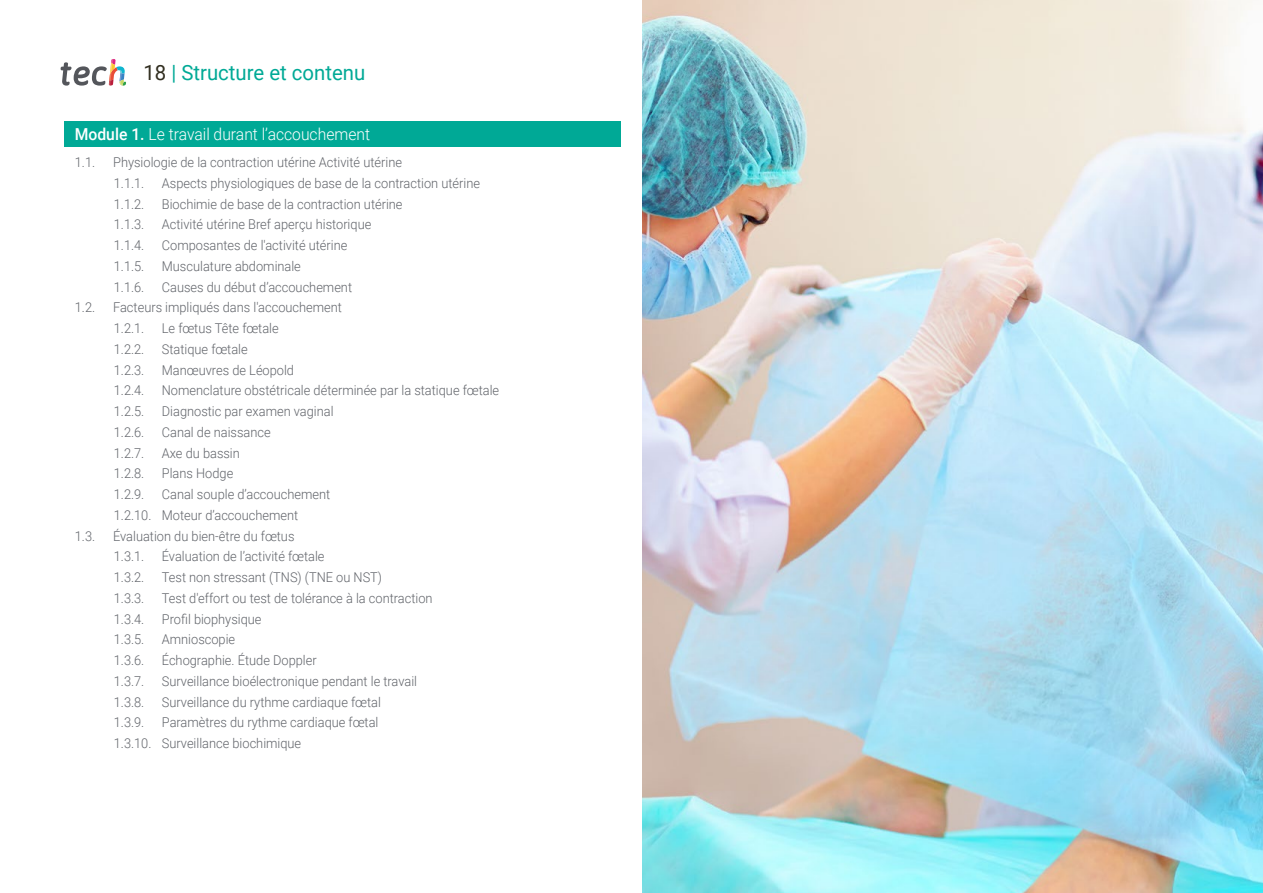
<style>
.page{position:relative;width:1263px;height:893px;background:#fff}
.page>*{position:absolute;margin:0;border:0;box-sizing:border-box;transform-origin:0 0}
.t1{font:21px "Roboto";color:#00a996}
.t2{font:300 16.5px "Roboto";color:#fff;scale:.95 1}
.t3{font:300 13.5px/20.7px "Roboto";color:#61646a;scale:.95 1}
.s1{color:#312e20}
.s2{font-weight:500}
</style>
<div class="page">
<div style="left:64px;top:121px;width:557px;height:25px;background:#00a996"></div>
<img style="left:642px;top:0;width:621px;height:893px">
<svg style="left:61px;top:59px;width:65px;height:27px"></svg>
<h1 class="t1" style="left:144px;top:57px;width:223px"><span class="s1">18</span> | Structure et contenu</h1>
<p class="t2" style="left:75px;top:123px;width:312px"><span class="s2">Module 1.</span> Le travail durant l’accouchement</p>
<p class="t3" style="left:75px;top:151px;width:23px">1.1.</p>
<p class="t3" style="left:113px;top:151px;width:306px">Physiologie de la contraction utérine Activité utérine<br>1.1.1.</p>
<p class="t3" style="left:162px;top:172px;width:336px">Aspects physiologiques de base de la contraction utérine</p>
<p class="t3" style="left:114px;top:193px;width:34px">1.1.2.</p>
<p class="t3" style="left:162px;top:193px;width:255px">Biochimie de base de la contraction utérine</p>
<p class="t3" style="left:114px;top:214px;width:34px">1.1.3.</p>
<p class="t3" style="left:162px;top:214px;width:222px">Activité utérine Bref aperçu historique</p>
<p class="t3" style="left:114px;top:234px;width:34px">1.1.4.</p>
<p class="t3" style="left:162px;top:234px;width:197px">Composantes de l'activité utérine</p>
<p class="t3" style="left:114px;top:255px;width:34px">1.1.5.</p>
<p class="t3" style="left:162px;top:255px;width:148px">Musculature abdominale</p>
<p class="t3" style="left:114px;top:276px;width:34px">1.1.6.</p>
<p class="t3" style="left:162px;top:276px;width:202px">Causes du début d’accouchement</p>
<p class="t3" style="left:75px;top:297px;width:23px">1.2.</p>
<p class="t3" style="left:113px;top:297px;width:242px">Facteurs impliqués dans l'accouchement<br>1.2.1.</p>
<p class="t3" style="left:162px;top:317px;width:125px">Le fœtus Tête fœtale</p>
<p class="t3" style="left:114px;top:338px;width:34px">1.2.2.</p>
<p class="t3" style="left:162px;top:338px;width:92px">Statique fœtale</p>
<p class="t3" style="left:114px;top:359px;width:34px">1.2.3.</p>
<p class="t3" style="left:162px;top:359px;width:141px">Manœuvres de Léopold</p>
<p class="t3" style="left:114px;top:380px;width:34px">1.2.4.</p>
<p class="t3" style="left:162px;top:380px;width:357px">Nomenclature obstétricale déterminée par la statique fœtale</p>
<p class="t3" style="left:114px;top:400px;width:34px">1.2.5.</p>
<p class="t3" style="left:162px;top:400px;width:182px">Diagnostic par examen vaginal</p>
<p class="t3" style="left:114px;top:421px;width:34px">1.2.6.</p>
<p class="t3" style="left:162px;top:421px;width:116px">Canal de naissance</p>
<p class="t3" style="left:114px;top:442px;width:34px">1.2.7.</p>
<p class="t3" style="left:162px;top:442px;width:84px">Axe du bassin</p>
<p class="t3" style="left:114px;top:463px;width:34px">1.2.8.</p>
<p class="t3" style="left:162px;top:463px;width:77px">Plans Hodge</p>
<p class="t3" style="left:114px;top:483px;width:34px">1.2.9.</p>
<p class="t3" style="left:114px;top:483px;width:229px;text-indent:48px">Canal souple d’accouchement<br>1.2.10. Moteur d’accouchement</p>
<p class="t3" style="left:75px;top:525px;width:23px">1.3.</p>
<p class="t3" style="left:113px;top:525px;width:192px">Évaluation du bien-être du fœtus<br>1.3.1.</p>
<p class="t3" style="left:162px;top:546px;width:173px">Évaluation de l’activité fœtale</p>
<p class="t3" style="left:114px;top:566px;width:34px">1.3.2.</p>
<p class="t3" style="left:162px;top:566px;width:233px">Test non stressant (TNS) (TNE ou NST)</p>
<p class="t3" style="left:114px;top:587px;width:34px">1.3.3.</p>
<p class="t3" style="left:162px;top:587px;width:287px">Test d'effort ou test de tolérance à la contraction</p>
<p class="t3" style="left:114px;top:608px;width:34px">1.3.4.</p>
<p class="t3" style="left:162px;top:608px;width:106px">Profil biophysique</p>
<p class="t3" style="left:114px;top:629px;width:34px">1.3.5.</p>
<p class="t3" style="left:162px;top:629px;width:79px">Amnioscopie</p>
<p class="t3" style="left:114px;top:649px;width:34px">1.3.6.</p>
<p class="t3" style="left:162px;top:649px;width:164px">Échographie. Étude Doppler</p>
<p class="t3" style="left:114px;top:670px;width:34px">1.3.7.</p>
<p class="t3" style="left:162px;top:670px;width:270px">Surveillance bioélectronique pendant le travail</p>
<p class="t3" style="left:114px;top:691px;width:34px">1.3.8.</p>
<p class="t3" style="left:162px;top:691px;width:232px">Surveillance du rythme cardiaque fœtal</p>
<p class="t3" style="left:114px;top:712px;width:34px">1.3.9.</p>
<p class="t3" style="left:114px;top:712px;width:280px;text-indent:48px">Paramètres du rythme cardiaque fœtal<br>1.3.10. Surveillance biochimique</p>
</div>
